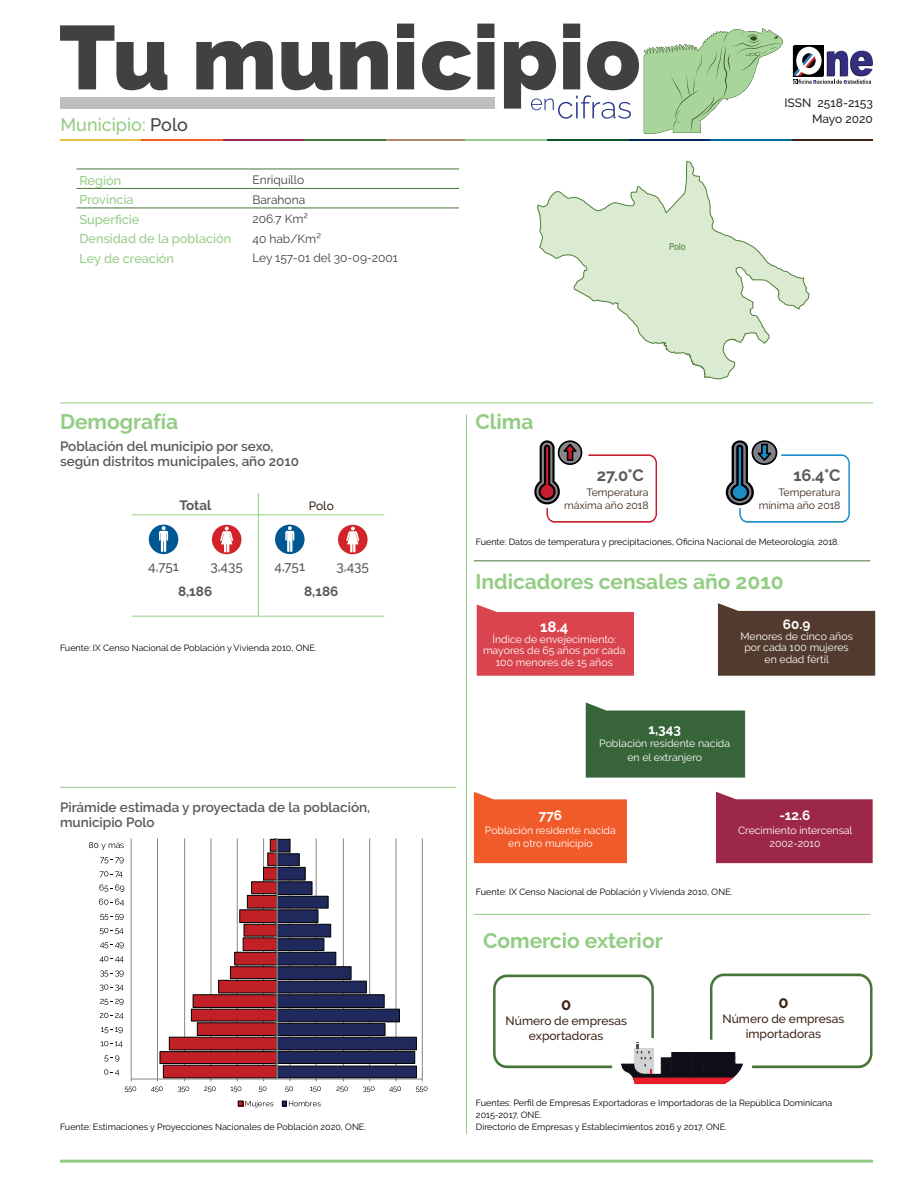
<style>
.page{position:relative;width:918px;height:1188px;background:#fff}
.page>*{position:absolute;margin:0;border:0;box-sizing:border-box;transform-origin:0 0}
.t1{font:700 21px "Raleway";color:#93cc84}
.t2{font:500 18px "Raleway";color:#93cc84}
.t3{font:700 16.5px "Raleway";color:#58595b}
.t4{font:700 16.5px "Raleway";color:#3c2415}
.t5{font:700 15px "Raleway";color:#fff}
.t6{font:600 13.5px/15px "Raleway";color:#58595b}
.t7{font:500 13.5px "Raleway";color:#58595b}
.t8{font:700 13.5px "Raleway";color:#fff}
.t9{font:700 13.5px "Raleway";color:#58595b}
.t10{font:500 12.75px "Raleway";color:#93cc84}
.t11{font:500 12px/15px "Raleway";color:#3c2415;text-align:center}
.t12{font:12px "Raleway";color:#414042}
.t13{font:500 12px/16.4px "Raleway";color:#292829;text-align:right}
.t14{font:10.5px/11.2px "Raleway";color:#fff;text-align:center}
.t15{font:10.5px/13.5px "Raleway";color:#3c2415;text-align:right}
.t16{font:10.5px "Franklin Got Itc TOT Boo Con";color:#52803d}
.t17{font:9px/12px "Raleway";color:#000}
.s1{color:#414042}
</style>
<div class="page">
<svg style="left:60px;top:25px;width:107px;height:65px"></svg>
<svg style="left:196px;top:41px;width:77px;height:48px"></svg>
<svg style="left:281px;top:42px;width:51px;height:48px"></svg>
<svg style="left:340px;top:41px;width:48px;height:48px"></svg>
<svg style="left:397px;top:24px;width:17px;height:65px"></svg>
<svg style="left:422px;top:41px;width:49px;height:49px"></svg>
<svg style="left:477px;top:24px;width:17px;height:65px"></svg>
<div style="left:61px;top:98px;width:434px;height:11px;background:#bcbec0"></div>
<hr style="left:792px;top:140px;width:81px;height:1px;background:#3c2415">
<hr style="left:223px;top:140px;width:81px;height:1px;background:#9d2749">
<hr style="left:384px;top:140px;width:82px;height:1px;background:#b68668">
<hr style="left:60px;top:140px;width:81px;height:1px;background:#e6c13f">
<hr style="left:710px;top:140px;width:82px;height:1px;background:#006ba0">
<hr style="left:629px;top:140px;width:81px;height:1px;background:#00285d">
<hr style="left:304px;top:140px;width:82px;height:1px;background:#457537">
<hr style="left:466px;top:140px;width:81px;height:1px;background:#93cc84">
<hr style="left:141px;top:140px;width:82px;height:1px;background:#f15a29">
<hr style="left:547px;top:140px;width:82px;height:1px;background:#0e5326">
<hr style="left:60px;top:1160px;width:813px;height:3px;background:#93cc84">
<svg style="left:793px;top:46px;width:80px;height:38px"></svg>
<svg style="left:504px;top:24px;width:280px;height:111px"></svg>
<hr style="left:76px;top:169px;width:173px;height:1px;background:#457537">
<hr style="left:76px;top:188px;width:173px;height:1px;background:#457537">
<hr style="left:76px;top:208px;width:173px;height:1px;background:#457537">
<hr style="left:249px;top:169px;width:210px;height:1px;background:#457537">
<hr style="left:249px;top:188px;width:210px;height:1px;background:#457537">
<hr style="left:249px;top:208px;width:210px;height:1px;background:#457537">
<hr style="left:60px;top:403px;width:813px;height:1px;background:#93cc84">
<hr style="left:60px;top:787px;width:396px;height:1px;background:#93cc84">
<hr style="left:474px;top:914px;width:396px;height:1px;background:#93cc84">
<hr style="left:474px;top:560px;width:396px;height:1px;background:#457537">
<hr style="left:466px;top:415px;width:1px;height:719px;background:#93cc84">
<hr style="left:132px;top:515px;width:63px;height:1px;background:#93cc84">
<hr style="left:195px;top:515px;width:63px;height:1px;background:#93cc84">
<hr style="left:259px;top:515px;width:62px;height:1px;background:#93cc84">
<hr style="left:321px;top:515px;width:63px;height:1px;background:#93cc84">
<hr style="left:132px;top:616px;width:63px;height:1px;background:#93cc84">
<hr style="left:195px;top:616px;width:63px;height:1px;background:#93cc84">
<hr style="left:258px;top:616px;width:63px;height:1px;background:#93cc84">
<hr style="left:321px;top:616px;width:63px;height:1px;background:#93cc84">
<svg style="left:258px;top:493px;width:1px;height:22px"></svg>
<hr style="left:258px;top:515px;width:1px;height:66px;background:#93cc84">
<hr style="left:258px;top:581px;width:1px;height:35px;background:#93cc84">
<div style="left:149px;top:525px;width:29px;height:29px;background:#005892;border-radius:50%"></div>
<svg style="left:159px;top:526px;width:9px;height:26px"></svg>
<div style="left:212px;top:525px;width:29px;height:29px;background:#d2232a;border-radius:50%"></div>
<svg style="left:220px;top:527px;width:13px;height:25px"></svg>
<div style="left:275px;top:525px;width:30px;height:29px;background:#005892;border-radius:50%"></div>
<svg style="left:285px;top:526px;width:9px;height:26px"></svg>
<div style="left:338px;top:525px;width:30px;height:29px;background:#d2232a;border-radius:50%"></div>
<svg style="left:346px;top:527px;width:13px;height:25px"></svg>
<hr style="left:131px;top:838px;width:1px;height:241px;background:#868787">
<hr style="left:131px;top:1079px;width:291px;height:1px;background:#868787">
<svg style="left:125px;top:1079px;width:11px;height:13px"></svg>
<svg style="left:151px;top:838px;width:276px;height:254px"></svg>
<svg style="left:104px;top:1069px;width:15px;height:7px"></svg>
<svg style="left:104px;top:1055px;width:15px;height:7px"></svg>
<svg style="left:101px;top:1041px;width:21px;height:6px"></svg>
<svg style="left:101px;top:1027px;width:22px;height:6px"></svg>
<svg style="left:100px;top:1013px;width:23px;height:6px"></svg>
<svg style="left:100px;top:999px;width:24px;height:6px"></svg>
<svg style="left:100px;top:984px;width:23px;height:7px"></svg>
<svg style="left:100px;top:971px;width:24px;height:6px"></svg>
<svg style="left:100px;top:956px;width:23px;height:6px"></svg>
<svg style="left:100px;top:942px;width:24px;height:6px"></svg>
<svg style="left:100px;top:928px;width:23px;height:6px"></svg>
<svg style="left:100px;top:914px;width:24px;height:6px"></svg>
<svg style="left:99px;top:899px;width:25px;height:7px"></svg>
<svg style="left:99px;top:884px;width:25px;height:8px"></svg>
<svg style="left:100px;top:871px;width:23px;height:6px"></svg>
<svg style="left:100px;top:857px;width:24px;height:6px"></svg>
<svg style="left:89px;top:842px;width:35px;height:8px"></svg>
<svg style="left:238px;top:1101px;width:35px;height:7px"></svg>
<svg style="left:282px;top:1101px;width:39px;height:5px"></svg>
<svg style="left:477px;top:605px;width:157px;height:71px;background:#dc565f"></svg>
<svg style="left:718px;top:603px;width:157px;height:73px;background:#644f43"></svg>
<svg style="left:586px;top:702px;width:159px;height:76px;background:#4c754e"></svg>
<svg style="left:474px;top:792px;width:153px;height:71px;background:#f26a3d"></svg>
<svg style="left:716px;top:792px;width:157px;height:71px;background:#a63c5a"></svg>
<svg style="left:725px;top:440px;width:125px;height:83px"></svg>
<svg style="left:534px;top:440px;width:123px;height:83px"></svg>
<svg style="left:493px;top:974px;width:380px;height:110px"></svg>
<svg style="left:537px;top:161px;width:272px;height:218px"></svg>
<h2 class="t2" style="left:61px;top:115px;width:129px">Municipio: <span class="s1">Polo</span></h2>
<h3 class="t10" style="left:80px;top:173px;width:43px">Región</h3>
<h3 class="t12" style="left:252px;top:173px;width:53px">Enriquillo</h3>
<h3 class="t10" style="left:80px;top:192px;width:56px">Provincia</h3>
<h3 class="t12" style="left:252px;top:193px;width:54px">Barahona</h3>
<h3 class="t10" style="left:80px;top:212px;width:61px">Superficie</h3>
<h3 class="t12" style="left:252px;top:212px;width:57px">206.7 Km²</h3>
<h3 class="t10" style="left:80px;top:231px;width:153px">Densidad de la población</h3>
<h3 class="t12" style="left:252px;top:232px;width:70px">40 hab/Km²</h3>
<h3 class="t10" style="left:80px;top:251px;width:96px">Ley de creación</h3>
<h3 class="t12" style="left:252px;top:251px;width:147px">Ley 157-01 del 30-09-2001</h3>
<h1 class="t1" style="left:60px;top:409px;width:120px">Demografía</h1>
<h3 class="t6" style="left:60px;top:439px;width:241px">Población del municipio por sexo, según distritos municipales, año 2010</h3>
<h3 class="t9" style="left:179px;top:498px;width:34px">Total</h3>
<h3 class="t11" style="left:309px;top:498px;width:27px">Polo</h3>
<h3 class="t7" style="left:148px;top:558px;width:32px">4,751</h3>
<h3 class="t7" style="left:211px;top:558px;width:34px">3,435</h3>
<h3 class="t7" style="left:275px;top:558px;width:32px">4,751</h3>
<h3 class="t7" style="left:337px;top:558px;width:34px">3,435</h3>
<h3 class="t9" style="left:178px;top:584px;width:36px">8,186</h3>
<h3 class="t9" style="left:304px;top:584px;width:36px">8,186</h3>
<p class="t17" style="left:60px;top:642px;width:258px">Fuente: IX Censo Nacional de Población y Vivienda 2010, ONE.</p>
<h3 class="t6" style="left:60px;top:800px;width:312px">Pirámide estimada y proyectada de la población, municipio Polo</h3>
<p class="t17" style="left:60px;top:1121px;width:308px">Fuente: Estimaciones y Proyecciones Nacionales de Población 2020, ONE.</p>
<h1 class="t1" style="left:476px;top:409px;width:60px">Clima</h1>
<p class="t16" style="left:669px;top:241px;width:18px">Polo</p>
<h3 class="t13" style="left:784px;top:94px;width:90px">ISSN 2518-2153<br>Mayo 2020</h3>
<h3 class="t3" style="left:597px;top:466px;width:48px">27.0°C</h3>
<h3 class="t3" style="left:793px;top:466px;width:49px">16.4°C</h3>
<p class="t15" style="left:759px;top:485px;width:83px">Temperatura mínima año 2018</p>
<p class="t17" style="left:476px;top:536px;width:365px">Fuente: Datos de temperatura y precipitaciones, Oficina Nacional de Meteorología, 2018.</p>
<h1 class="t1" style="left:476px;top:570px;width:310px">Indicadores censales año 2010</h1>
<h3 class="t5" style="left:540px;top:618px;width:30px">18.4</h3>
<p class="t14" style="left:483px;top:634px;width:144px">Índice de envejecimiento: mayores de 65 años por cada<br>100 menores de 15 años</p>
<p class="t15" style="left:564px;top:485px;width:86px">Temperatura máxima año 2018</p>
<h3 class="t8" style="left:783px;top:616px;width:29px">60.9</h3>
<p class="t14" style="left:740px;top:631px;width:114px">Menores de cinco años por cada 100 mujeres en edad fértil</p>
<h3 class="t8" style="left:648px;top:721px;width:34px">1,343</h3>
<p class="t14" style="left:599px;top:737px;width:132px;line-height:13.5px">Población residente nacida en el extranjero</p>
<h3 class="t8" style="left:539px;top:808px;width:25px">776</h3>
<p class="t14" style="left:485px;top:823px;width:132px;line-height:13.5px">Población residente nacida en otro municipio</p>
<h3 class="t8" style="left:780px;top:808px;width:32px">-12.6</h3>
<p class="t14" style="left:738px;top:823px;width:116px;line-height:13.5px">Crecimiento intercensal<br>2002-2010</p>
<p class="t17" style="left:476px;top:886px;width:258px">Fuente: IX Censo Nacional de Población y Vivienda 2010, ONE.</p>
<h1 class="t1" style="left:483px;top:929px;width:181px">Comercio exterior</h1>
<h3 class="t4" style="left:561px;top:995px;width:12px">0</h3>
<h3 class="t11" style="left:506px;top:1013px;width:123px">Número de empresas exportadoras</h3>
<h3 class="t4" style="left:778px;top:993px;width:12px">0</h3>
<h3 class="t11" style="left:723px;top:1012px;width:123px">Número de empresas importadoras</h3>
<p class="t17" style="left:476px;top:1097px;width:358px">Fuentes: Perfil de Empresas Exportadoras e Importadoras de la República Dominicana<br>2015-2017, ONE.<br>Directorio de Empresas y Establecimientos 2016 y 2017, ONE.</p>
</div>
